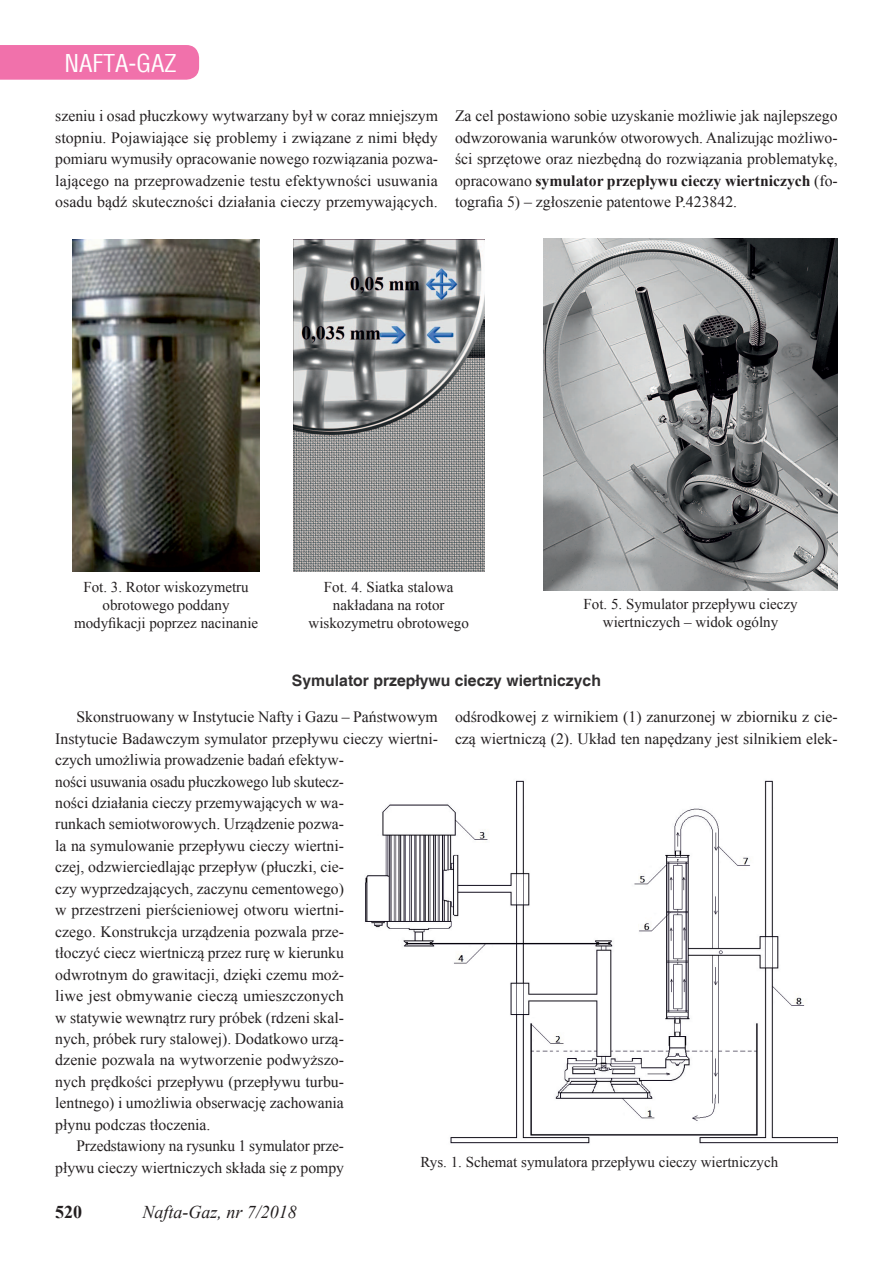
<style>
.page{position:relative;width:893px;height:1263px;background:#fff}
.page>*{position:absolute;margin:0;border:0;box-sizing:border-box;transform-origin:0 0}
.t1{font:24px "Switzerland Condensed";color:#fff}
.t2{font:italic 18px "Times New Roman";color:#231f20}
.t3{font:700 18px "Times New Roman";color:#231f20}
.t4{font:15.75px/21.5px "Times New Roman";color:#231f20;text-align:justify}
.t5{font:700 15.75px "Helvetica";color:#312f30}
.t6{font:15px/18px "Times New Roman";color:#231f20;text-align:center}
.s1{font-weight:700}
</style>
<div class="page">
<div style="left:0;top:45px;width:199px;height:35px;background:#f171ab"></div>
<img style="left:72px;top:240px;width:187px;height:332px">
<img style="left:293px;top:240px;width:191px;height:331px">
<img style="left:543px;top:238px;width:295px;height:352px">
<img style="left:365px;top:780px;width:473px;height:364px">
<h1 class="t1" style="left:64px;top:49px;width:114px">NAFTA-GAZ</h1>
<p class="t4" style="left:55px;top:105px;width:384px">szeniu i osad płuczkowy wytwarzany był w coraz mniejszym stopniu. Pojawiające się problemy i związane z nimi błędy pomiaru wymusiły opracowanie nowego rozwiązania pozwa&shy;lającego na przeprowadzenie testu efektywności usuwania osadu bądź skuteczności działania cieczy przemywających.</p>
<p class="t4" style="left:455px;top:105px;width:384px">Za cel postawiono sobie uzyskanie możliwie jak najlepszego odwzorowania warunków otworowych. Analizując możliwo&shy;ści sprzętowe oraz niezbędną do rozwiązania problematykę, opracowano <span class="s1">symulator przepływu cieczy wiertniczych</span> (fo&shy;tografia 5) – zgłoszenie patentowe P.423842.</p>
<p class="t6" style="left:74px;top:577px;width:186px">Fot. 3. Rotor wiskozymetru obrotowego poddany modyfikacji poprzez nacinanie</p>
<p class="t6" style="left:308px;top:577px;width:162px">Fot. 4. Siatka stalowa nakładana na rotor wiskozymetru obrotowego</p>
<p class="t6" style="left:583px;top:595px;width:216px">Fot. 5. Symulator przepływu cieczy wiertniczych – widok ogólny</p>
<p class="t5" style="left:292px;top:671px;width:310px">Symulator przepływu cieczy wiertniczych</p>
<p class="t4" style="left:455px;top:706px;width:384px">odśrodkowej z wirnikiem (1) zanurzonej w zbiorniku z cie&shy;czą wiertniczą (2). Układ ten napędzany jest silnikiem elek-</p>
<p class="t4" style="left:77px;top:706px;width:363px">Skonstruowany w Instytucie Nafty i Gazu – Państwowym</p>
<p class="t4" style="left:55px;top:727px;width:384px">Instytucie Badawczym symulator przepływu cieczy wiertni-</p>
<p class="t4" style="left:55px;top:749px;width:290px">czych umożliwia prowadzenie badań efektyw-</p>
<p class="t4" style="left:55px;top:770px;width:290px">ności usuwania osadu płuczkowego lub skutecz-</p>
<p class="t4" style="left:55px;top:792px;width:290px">ności działania cieczy przemywających w wa-</p>
<p class="t4" style="left:55px;top:813px;width:290px">runkach semiotworowych. Urządzenie pozwa-</p>
<p class="t4" style="left:55px;top:835px;width:290px">la na symulowanie przepływu cieczy wiertni-</p>
<p class="t4" style="left:55px;top:856px;width:290px">czej, odzwierciedlając przepływ (płuczki, cie-</p>
<p class="t4" style="left:55px;top:877px;width:290px">czy wyprzedzających, zaczynu cementowego)</p>
<p class="t4" style="left:55px;top:899px;width:290px">w przestrzeni pierścieniowej otworu wiertni-</p>
<p class="t4" style="left:55px;top:920px;width:290px">czego. Konstrukcja urządzenia pozwala prze-</p>
<p class="t4" style="left:55px;top:942px;width:290px">tłoczyć ciecz wiertniczą przez rurę w kierunku</p>
<p class="t4" style="left:55px;top:963px;width:290px">odwrotnym do grawitacji, dzięki czemu moż-</p>
<p class="t4" style="left:55px;top:985px;width:290px">liwe jest obmywanie cieczą umieszczonych</p>
<p class="t4" style="left:55px;top:1006px;width:290px">w statywie wewnątrz rury próbek (rdzeni skal-</p>
<p class="t4" style="left:55px;top:1028px;width:290px">nych, próbek rury stalowej). Dodatkowo urzą-</p>
<p class="t4" style="left:55px;top:1049px;width:290px">dzenie pozwala na wytworzenie podwyższo-</p>
<p class="t4" style="left:55px;top:1070px;width:290px">nych prędkości przepływu (przepływu turbu-</p>
<p class="t4" style="left:55px;top:1092px;width:290px">lentnego) i umożliwia obserwację zachowania</p>
<p class="t4" style="left:55px;top:1113px;width:157px">płynu podczas tłoczenia.</p>
<p class="t4" style="left:77px;top:1135px;width:269px">Przedstawiony na rysunku 1 symulator prze-</p>
<p class="t4" style="left:55px;top:1156px;width:290px">pływu cieczy wiertniczych składa się z pompy</p>
<p class="t6" style="left:421px;top:1153px;width:359px">Rys. 1. Schemat symulatora przepływu cieczy wiertniczych</p>
<p class="t3" style="left:55px;top:1199px;width:28px">520</p>
<p class="t2" style="left:142px;top:1200px;width:156px">Nafta-Gaz, nr 7/2018</p>
</div>
